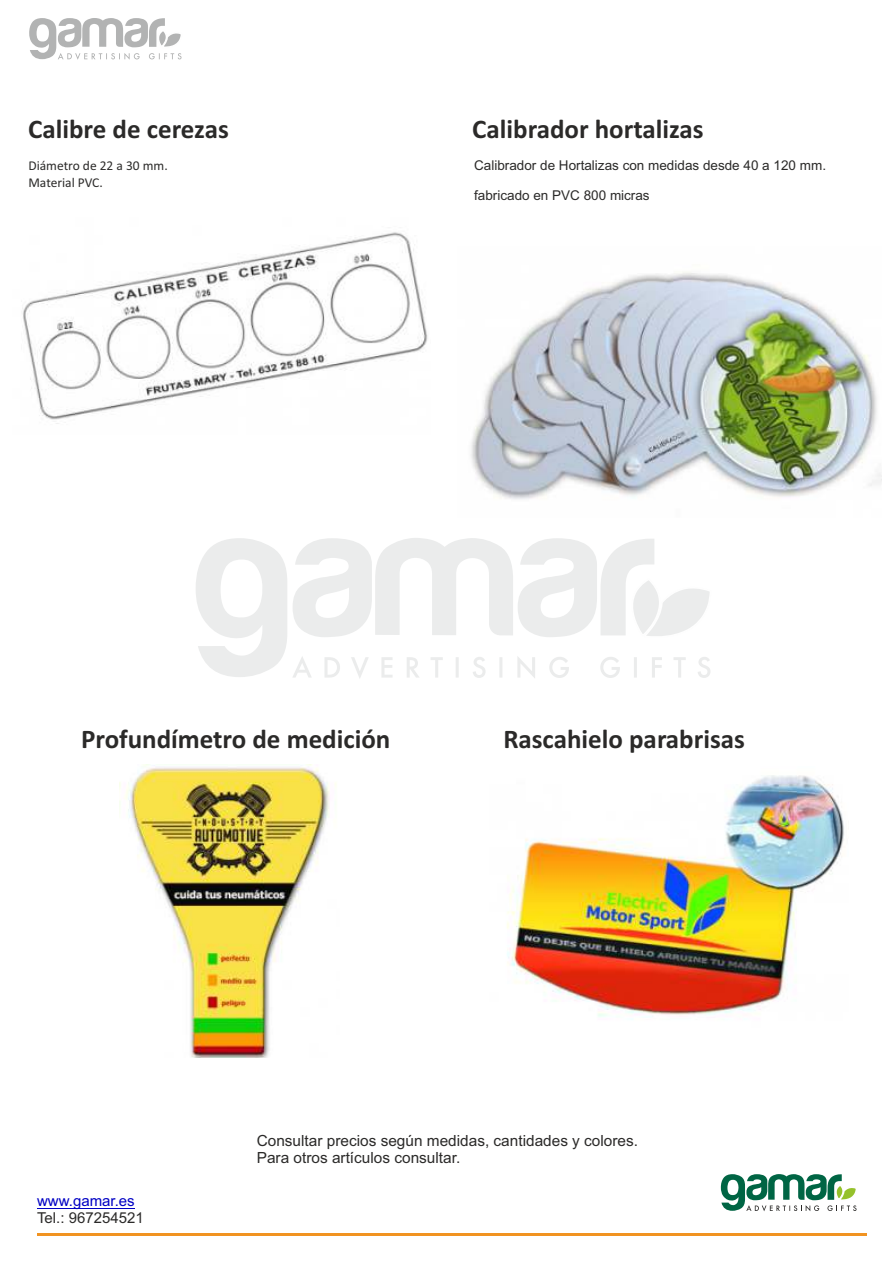
<style>
.page{position:relative;width:893px;height:1263px;background:#fff}
.page>*{position:absolute;margin:0;border:0;box-sizing:border-box;transform-origin:0 0}
.t1{font:700 27px "Calibri";color:#2b2a29}
.t2{font:15.45px/17.2px "Arial";color:#2b2a29}
.t3{font:15px "Arial";color:#2b2a29}
.t4{font:15px "Arial";color:#0000c4}
.t5{font:13.5px "Arial";color:#2b2a29}
.t6{font:13.5px/16.5px "Calibri";color:#2b2a29}
</style>
<div class="page">
<hr style="left:37px;top:1233px;width:830px;height:2px;background:#f19321">
<svg style="left:721px;top:1174px;width:136px;height:37px"></svg>
<svg style="left:29px;top:18px;width:153px;height:42px"></svg>
<svg style="left:196px;top:538px;width:514px;height:140px"></svg>
<hr style="left:37px;top:1208px;width:98px;height:1px;background:#0000c4">
<img style="left:22px;top:232px;width:406px;height:192px">
<img style="left:471px;top:272px;width:411px;height:228px">
<img style="left:119px;top:764px;width:217px;height:294px">
<img style="left:507px;top:775px;width:337px;height:245px">
<p class="t1" style="left:28px;top:118px;width:202px">Calibre de cerezas</p>
<p class="t1" style="left:472px;top:118px;width:233px">Calibrador hortalizas</p>
<p class="t5" style="left:474px;top:160px;width:353px">Calibrador de Hortalizas con medidas desde 40 a 120 mm.</p>
<p class="t5" style="left:474px;top:190px;width:177px">fabricado en PVC 800 micras</p>
<p class="t6" style="left:28px;top:159px;width:141px">Diámetro de 22 a 30 mm.<br>Material PVC.</p>
<p class="t1" style="left:81px;top:728px;width:311px">Profundímetro de medición</p>
<p class="t1" style="left:503px;top:728px;width:243px">Rascahielo parabrisas</p>
<p class="t4" style="left:37px;top:1195px;width:99px">www.gamar.es</p>
<p class="t3" style="left:37px;top:1212px;width:108px">Tel.: 967254521</p>
<p class="t2" style="left:257px;top:1133px;width:383px">Consultar precios según medidas, cantidades y colores.<br>Para otros artículos consultar.</p>
</div>
